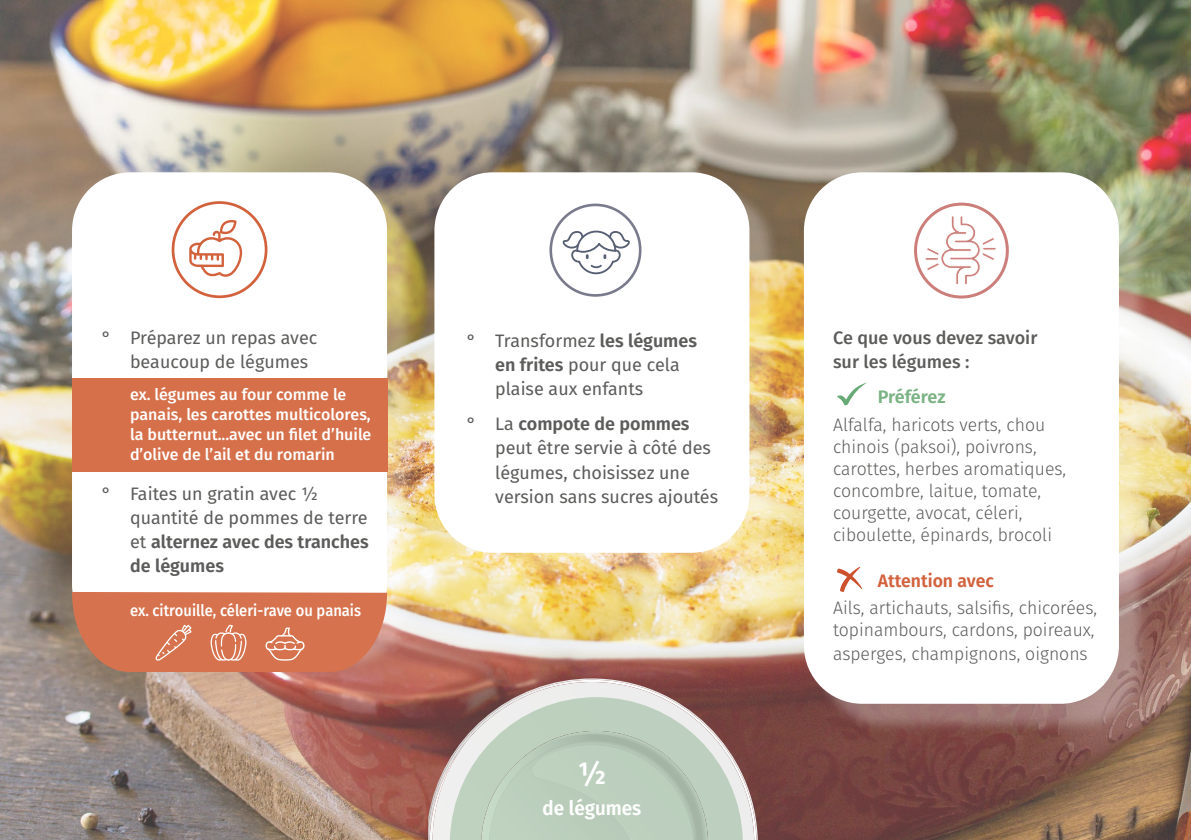
<style>
.page{position:relative;width:1191px;height:840px;background:#fff}
.page>*{position:absolute;margin:0;border:0;box-sizing:border-box;transform-origin:0 0}
.t1{font:600 31px "Fira Sans";color:#fff;scale:.95 1}
.t2{font:600 20px "Fira Sans";color:#fff;scale:.95 1}
.t3{font:18px/24px "Fira Sans";color:#5c5c5b}
.t4{font:300 18px/22px "Fira Sans";color:#5c5c5b}
.t5{font:500 18px/24px "Fira Sans";color:#5c5c5b}
.t6{font:600 18px "Fira Sans";color:#d2613c}
.t7{font:600 18px "Fira Sans";letter-spacing:-.01em;color:#7ab283}
.t8{font:500 16px/20px "Fira Sans";color:#fff}
.t9{font:500 16px "Fira Sans";color:#fff;scale:.92 1}
.s1{font-weight:600}
</style>
<div class="page">
<img style="left:0;top:0;width:1191px;height:839px">
<div style="left:813px;top:181px;width:336px;height:553px;background:#fff;opacity:.28"></div>
<div style="left:805px;top:173px;width:313px;height:529px;background:#fff;border-radius:57px"></div>
<div style="left:804px;top:172px;width:315px;height:531px;border:2px solid #fff;border-radius:57px"></div>
<div style="left:81px;top:181px;width:337px;height:492px;background:#fff;opacity:.28"></div>
<div style="left:73px;top:173px;width:313px;height:468px;background:#fff;border-radius:57px"></div>
<div style="left:443px;top:181px;width:337px;height:402px;background:#fff;opacity:.28"></div>
<div style="left:435px;top:173px;width:313px;height:378px;background:#fff;border-radius:57px"></div>
<div style="left:434px;top:172px;width:315px;height:380px;border:2px solid #fff;border-radius:57px"></div>
<svg style="left:924px;top:215px;width:72px;height:70px"></svg>
<div style="left:914px;top:202px;width:94px;height:96px;border:3px solid #cc7e7a;border-radius:50%"></div>
<div style="left:172px;top:201px;width:95px;height:97px;border:3px solid #d2613c;border-radius:50%"></div>
<svg style="left:189px;top:220px;width:53px;height:56px"></svg>
<svg style="left:562px;top:230px;width:68px;height:44px"></svg>
<div style="left:549px;top:203px;width:92px;height:93px;border:3px solid #797b8d;border-radius:50%"></div>
<svg style="left:428px;top:679px;width:328px;height:160px"></svg>
<svg style="left:430px;top:681px;width:324px;height:158px;background:#a27975"></svg>
<svg style="left:430px;top:740px;width:20px;height:99px"></svg>
<svg style="left:450px;top:696px;width:293px;height:143px;background:#bac3b5"></svg>
<div style="left:72px;top:378px;width:315px;height:94px;background:#d6704b"></div>
<svg style="left:837px;top:382px;width:30px;height:23px"></svg>
<svg style="left:837px;top:566px;width:25px;height:25px"></svg>
<svg style="left:72px;top:591px;width:315px;height:80px;background:#d47957"></svg>
<p class="t3" style="left:130px;top:325px;width:189px;text-indent:-28px">° Préparez un repas avec beaucoup de légumes</p>
<p class="t8" style="left:130px;top:384px;width:243px">ex. légumes au four comme le panais, les carottes multicolores, la butternut...avec un filet d’huile d’olive de l’ail et du romarin</p>
<p class="t3" style="left:130px;top:481px;width:240px;text-indent:-28px">° Faites un gratin avec ½ quantité de pommes de terre et <span class="s1">alternez avec des tranches de légumes</span></p>
<p class="t9" style="left:130px;top:599px;width:253px">ex. citrouille, céleri-rave ou panais</p>
<p class="t3" style="left:495px;top:328px;width:203px;text-indent:-28px">° Transformez <span class="s1">les légumes en frites</span> pour que cela plaise aux enfants</p>
<p class="t3" style="left:495px;top:411px;width:224px;text-indent:-28px">° La <span class="s1">compote de pommes </span>peut être servie à côté des légumes, choisissez une version sans sucres ajoutés</p>
<h1 class="t1" style="left:578px;top:747px;width:31px">½</h1>
<p class="t2" style="left:542px;top:790px;width:105px">de légumes</p>
<p class="t5" style="left:833px;top:325px;width:206px">Ce que vous devez savoir sur les légumes :</p>
<p class="t7" style="left:877px;top:382px;width:69px">Préférez</p>
<p class="t4" style="left:833px;top:413px;width:235px">Alfalfa, haricots verts, chou chinois (paksoi), poivrons, carottes, herbes aromatiques, concombre, laitue, tomate, courgette, avocat, céleri, ciboulette, épinards, brocoli</p>
<p class="t6" style="left:877px;top:565px;width:118px">Attention avec</p>
<p class="t4" style="left:833px;top:596px;width:265px">Ails, artichauts, salsifis, chicorées, topinambours, cardons, poireaux,</p>
<p class="t4" style="left:833px;top:642px;width:256px">asperges, champignons, oignons</p>
</div>
